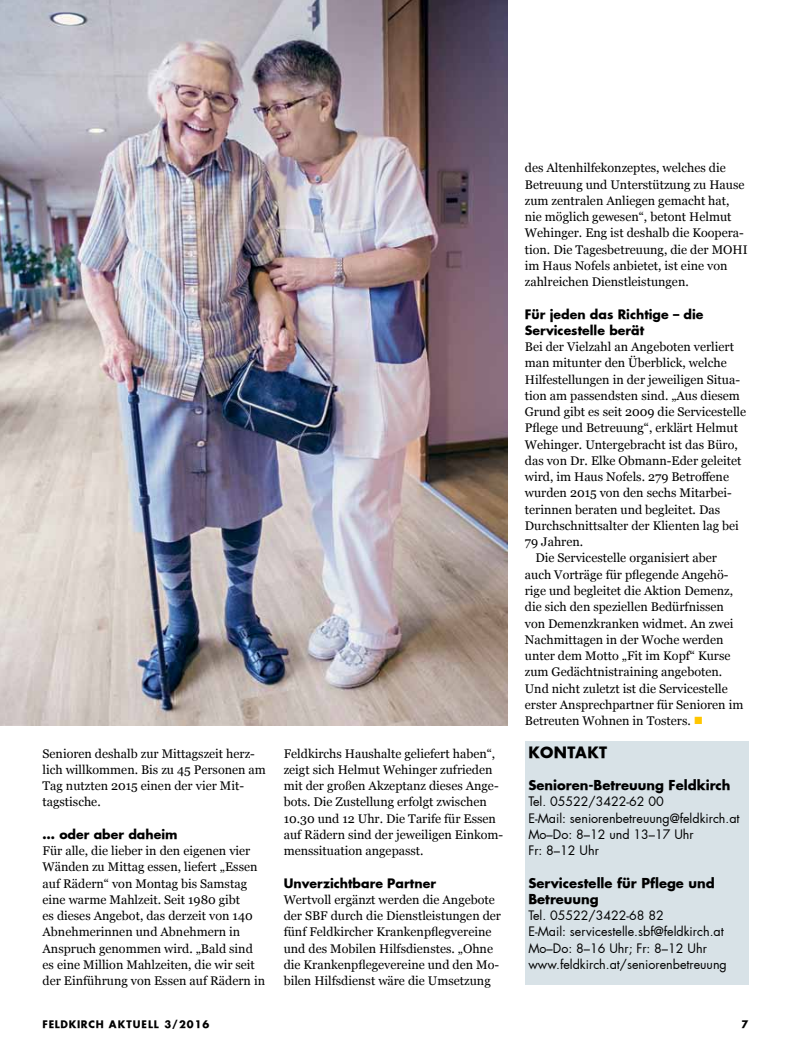
<style>
.page{position:relative;width:805px;height:1053px;background:#fff}
.page>*{position:absolute;margin:0;border:0;box-sizing:border-box;transform-origin:0 0}
.t1{font:700 15px "Futura";color:#000}
.t2{font:700 13.12px/16.2px "Futura";color:#000}
.t3{font:12.5px/16.2px "Georgia";color:#000}
.t4{font:12.5px/16.2px "Futura";color:#000}
.t5{font:700 12.5px/16.2px "Futura";color:#000}
.t6{font:700 10px "Futura";letter-spacing:.1em;color:#000}
.s1{color:#ffc600}
</style>
<div class="page">
<img style="left:0;top:0;width:507px;height:725px">
<div style="left:524px;top:741px;width:224px;height:244px;background:#d8e2e7"></div>
<p class="t3" style="left:43px;top:745px;width:225px">Senioren deshalb zur Mittagszeit herz&shy;lich willkommen. Bis zu 45 Personen am<br>Tag nutzten 2015 einen der vier Mit&shy;tagstische.</p>
<p class="t5" style="left:43px;top:825px;width:136px">… oder aber daheim</p>
<p class="t3" style="left:43px;top:842px;width:224px">Für alle, die lieber in den eigenen vier Wänden zu Mittag essen, liefert „Essen auf Rädern“ von Montag bis Samstag eine warme Mahlzeit. Seit 1980 gibt<br>es dieses Angebot, das derzeit von 140<br>Abnehmerinnen und Abnehmern in Anspruch genommen wird. „Bald sind es eine Million Mahlzeiten, die wir seit der Einführung von Essen auf Rädern in</p>
<p class="t3" style="left:283px;top:745px;width:221px">Feldkirchs Haushalte geliefert haben“, zeigt sich Helmut Wehinger zufrieden mit der großen Akzeptanz dieses Ange&shy;bots. Die Zustellung erfolgt zwischen 10.30 und 12 Uhr. Die Tarife für Essen auf Rädern sind der jeweiligen Einkom&shy;menssituation angepasst.</p>
<p class="t5" style="left:283px;top:874px;width:154px">Unverzichtbare Partner</p>
<p class="t3" style="left:283px;top:891px;width:219px">Wertvoll ergänzt werden die Angebote der SBF durch die Dienstleistungen der fünf Feldkircher Krankenpflegvereine und des Mobilen Hilfsdienstes. „Ohne die Krankenpflegevereine und den Mo&shy;bilen Hilfsdienst wäre die Umsetzung</p>
<p class="t3" style="left:524px;top:160px;width:224px">des Altenhilfekonzeptes, welches die Betreuung und Unterstützung zu Hause zum zentralen Anliegen gemacht hat, nie möglich gewesen“, betont Helmut Wehinger. Eng ist deshalb die Koopera&shy;tion. Die Tagesbetreuung, die der MOHI im Haus Nofels anbietet, ist eine von zahlreichen Dienstleistungen.</p>
<p class="t5" style="left:524px;top:305px;width:180px">Für jeden das Richtige – die<br>Servicestelle berät</p>
<p class="t3" style="left:524px;top:339px;width:211px">Bei der Vielzahl an Angeboten verliert</p>
<p class="t3" style="left:524px;top:355px;width:203px">man mitunter den Überblick, welche</p>
<p class="t3" style="left:524px;top:371px;width:217px">Hilfestellungen in der jeweiligen Situa-</p>
<p class="t3" style="left:524px;top:387px;width:216px">tion am passendsten sind. „Aus diesem</p>
<p class="t3" style="left:524px;top:404px;width:223px">Grund gibt es seit 2009 die Servicestelle</p>
<p class="t3" style="left:524px;top:420px;width:215px">Pflege und Betreuung“, erklärt Helmut</p>
<p class="t3" style="left:524px;top:436px;width:214px">Wehinger. Untergebracht ist das Büro,</p>
<p class="t3" style="left:524px;top:452px;width:218px">das von Dr. Elke Obmann-Eder geleitet</p>
<p class="t3" style="left:524px;top:469px;width:206px">wird, im Haus Nofels. 279 Betroffene</p>
<p class="t3" style="left:524px;top:485px;width:208px">wurden 2015 von den sechs Mitarbei-</p>
<p class="t3" style="left:524px;top:501px;width:197px">terinnen beraten und begleitet. Das</p>
<p class="t3" style="left:524px;top:517px;width:215px">Durchschnittsalter der Klienten lag bei</p>
<p class="t3" style="left:524px;top:534px;width:60px">79 Jahren.</p>
<p class="t3" style="left:535px;top:550px;width:183px">Die Servicestelle organisiert aber</p>
<p class="t3" style="left:524px;top:566px;width:205px">auch Vorträge für pflegende Angehö-</p>
<p class="t3" style="left:524px;top:582px;width:210px">rige und begleitet die Aktion Demenz,</p>
<p class="t3" style="left:524px;top:599px;width:200px">die sich den speziellen Bedürfnissen</p>
<p class="t3" style="left:524px;top:615px;width:210px">von Demenzkranken widmet. An zwei</p>
<p class="t3" style="left:524px;top:631px;width:200px">Nachmittagen in der Woche werden</p>
<p class="t3" style="left:524px;top:647px;width:207px">unter dem Motto „Fit im Kopf“ Kurse</p>
<p class="t3" style="left:524px;top:664px;width:199px">zum Gedächtnistraining angeboten.</p>
<p class="t3" style="left:524px;top:680px;width:204px">Und nicht zuletzt ist die Servicestelle</p>
<p class="t3" style="left:524px;top:696px;width:220px">erster Ansprechpartner für Senioren im</p>
<p class="t3" style="left:524px;top:712px;width:180px">Betreuten Wohnen in Tosters. <span class="s1">■</span></p>
<p class="t1" style="left:528px;top:742px;width:51px">Kontakt</p>
<p class="t2" style="left:528px;top:776px;width:204px">Senioren-Betreuung Feldkirch</p>
<p class="t4" style="left:528px;top:793px;width:213px">Tel. 05522/3422-62 00<br>E-Mail: seniorenbetreuung@feldkirch.at<br>Mo–Do: 8–12 und 13–17 Uhr<br>Fr: 8–12 Uhr</p>
<p class="t2" style="left:528px;top:874px;width:188px">Servicestelle für Pflege und<br>Betreuung</p>
<p class="t4" style="left:528px;top:907px;width:200px">Tel. 05522/3422-68 82<br>E-Mail: servicestelle.sbf@feldkirch.at Mo–Do: 8–16 Uhr; Fr: 8–12 Uhr www.feldkirch.at/seniorenbetreuung</p>
<p class="t6" style="left:43px;top:1017px;width:168px">FELDKIRCH AKTUELL 3/2016</p>
<p class="t6" style="left:741px;top:1017px;width:8px">7</p>
</div>
